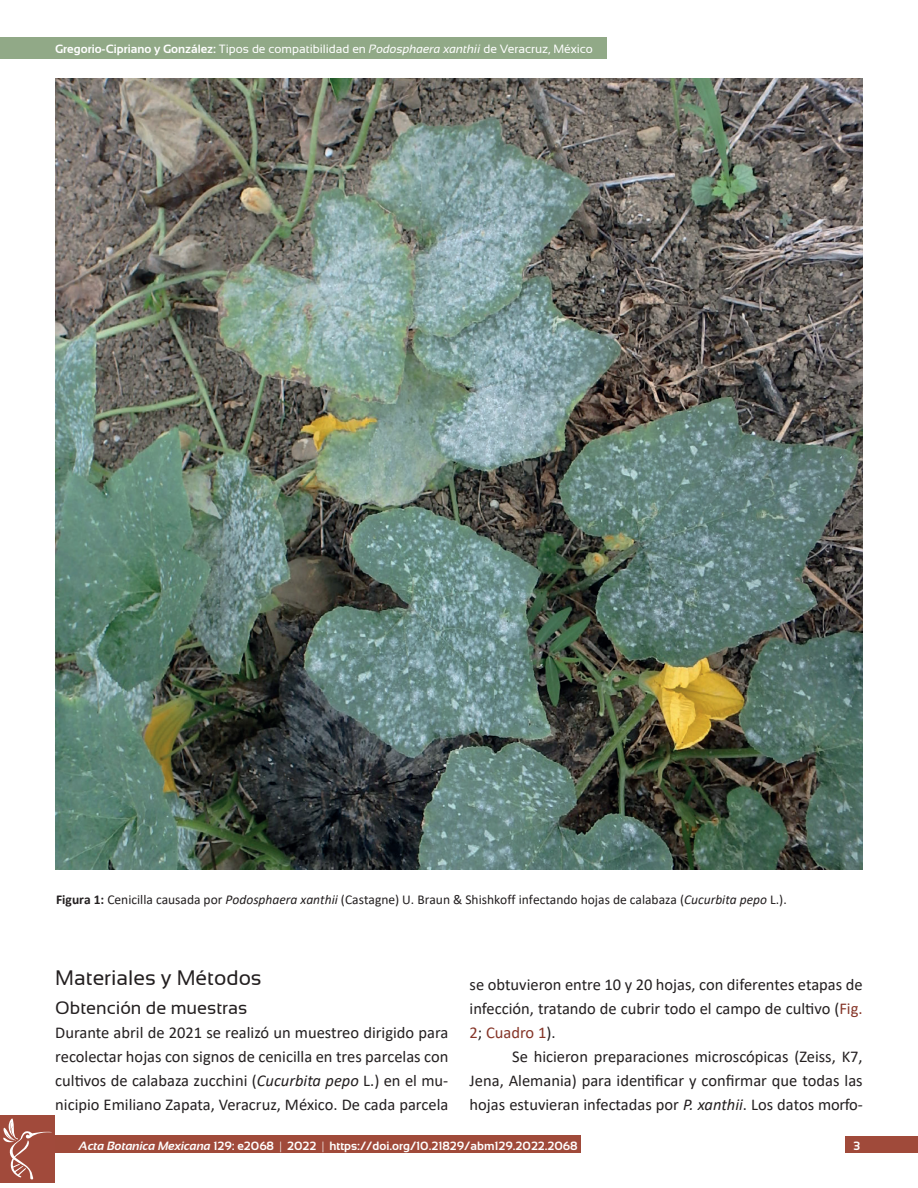
<style>
.page{position:relative;width:918px;height:1188px;background:#fff}
.page>*{position:absolute;margin:0;border:0;box-sizing:border-box;transform-origin:0 0}
.t1{font:21px "Sansation";color:#231f20}
.t2{font:18px "Sansation";color:#231f20}
.t3{font:16.5px/24px "Calibri";color:#231f20;text-align:justify}
.t4{font:13.5px "Calibri";color:#231f20}
.t5{font:700 12px "Sansation";color:#fff}
.t6{font:12px "Sansation";color:#fff}
.t7{font:italic 700 12px "Sansation";color:#fff}
.s1{font-weight:700}
.s2{font-style:italic}
.s3{color:#853427}
.s4{font-weight:300}
</style>
<div class="page">
<div style="left:846px;top:1136px;width:72px;height:17px;background:#a04a3a"></div>
<div style="left:0;top:38px;width:607px;height:21px;background:#91a987"></div>
<div style="left:0;top:1135px;width:580px;height:18px;background:#a04a3a"></div>
<div style="left:0;top:1115px;width:55px;height:67px;background:#a14a3b"></div>
<svg style="left:3px;top:1118px;width:49px;height:62px"></svg>
<img style="left:55px;top:78px;width:808px;height:792px">
<p class="t6" style="left:55px;top:42px;width:539px"><span class="s1">Gregorio-Cipriano y González:</span> Tipos de compatibilidad en <span class="s2">Podosphaera xanthii</span> de Veracruz, México</p>
<p class="t4" style="left:56px;top:890px;width:732px"><span class="s1">Figura 1:</span> Cenicilla causada por <span class="s2">Podosphaera xanthii</span> (Castagne) U. Braun &amp; Shishkoff infectando hojas de calabaza (<span class="s2">Cucurbita pepo</span> L.).</p>
<p class="t1" style="left:55px;top:966px;width:208px">Materiales y Métodos</p>
<p class="t2" style="left:55px;top:998px;width:194px">Obtención de muestras</p>
<p class="t3" style="left:55px;top:1020px;width:395px">Durante abril de 2021 se realizó un muestreo dirigido para recolectar hojas con signos de cenicilla en tres parcelas con cultivos de calabaza zucchini (<span class="s2">Cucurbita pepo</span> L.) en el mu&shy;nicipio Emiliano Zapata, Veracruz, México. De cada parcela</p>
<p class="t3" style="left:470px;top:972px;width:395px">se obtuvieron entre 10 y 20 hojas, con diferentes etapas de infección, tratando de cubrir todo el campo de cultivo (<span class="s3">Fig.<br>2</span>; <span class="s3">Cuadro 1</span>).</p>
<p class="t3" style="left:470px;top:1044px;width:395px;text-indent:43px">Se hicieron preparaciones microscópicas (Zeiss, K7, Jena, Alemania) para identificar y confirmar que todas las hojas estuvieran infectadas por <span class="s2">P. xanthii</span>. Los datos morfo-</p>
<p class="t5" style="left:193px;top:1134px;width:351px">128: e1924 <span class="s4">|</span> 2021 <span class="s4">|</span> https://doi.org/10.21829/abm128.2021.1924</p>
<p class="t5" style="left:58px;top:1138px;width:484px"><sup>Acta</sup> <sup>Botanica</sup> <sup>Mexicana</sup> 128: e1829 <span class="s4">|</span> 2021 <span class="s4">|</span> https://doi.org/10.21829/abm128.2021 1829</p>
<p class="t7" style="left:56px;top:1138px;width:134px">Acta Botanic Mexicana</p>
<p class="t5" style="left:79px;top:1139px;width:500px"><span class="s2">Acta Botanica Mexicana</span> 129: e2068 <span class="s4">|</span> 2022 <span class="s4">|</span> https://doi.org/10.21829/abm129.2022.2068</p>
<p class="t5" style="left:853px;top:1139px;width:8px">3</p>
</div>
